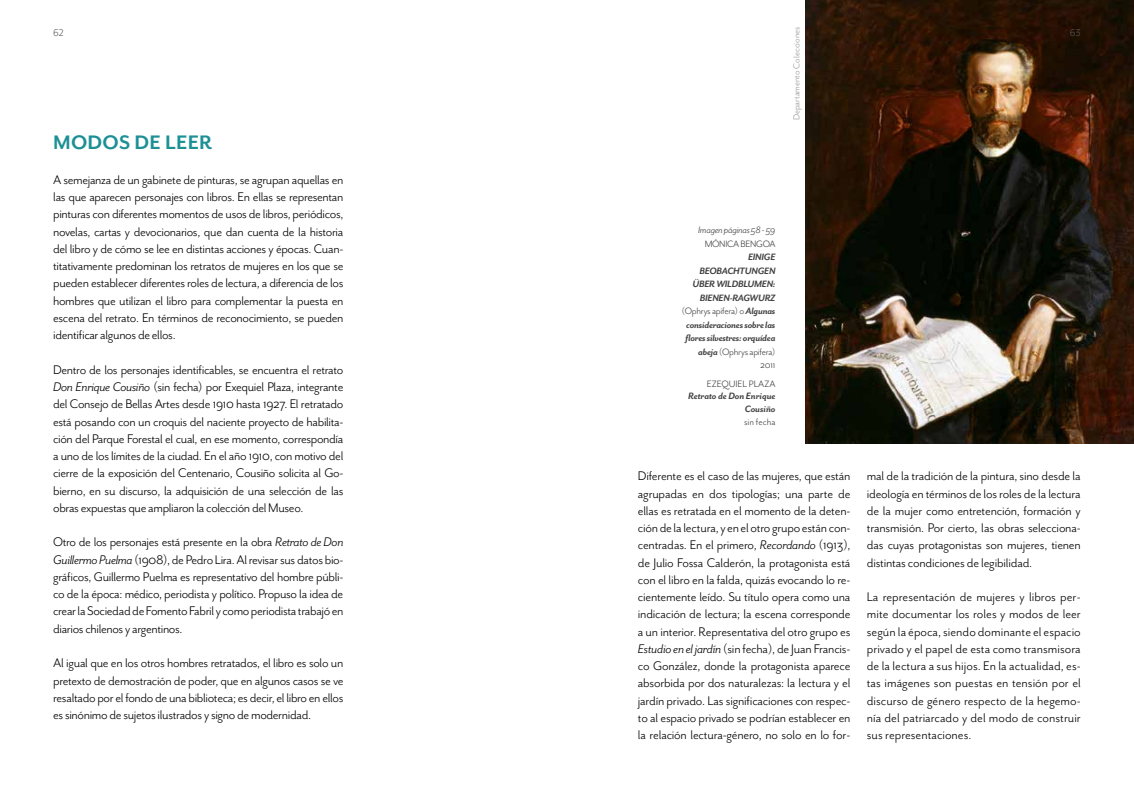
<style>
.page{position:relative;width:1134px;height:798px;background:#fff}
.page>*{position:absolute;margin:0;border:0;box-sizing:border-box;transform-origin:0 0}
.t1{font:700 22.5px "Mr Eaves San OT";letter-spacing:.01em;color:#1c9095}
.t2{font:14.38px/17.2px "Mr Eaves San OT";letter-spacing:-.025em;color:#000;text-align:justify}
.t3{font:11.25px "Mr Eaves Mod OT";color:#58595b}
.t4{font:italic 700 10.62px/13.5px "Mr Eaves San OT";letter-spacing:-.025em;color:#414042;text-align:right}
.t5{font:10.62px "Mr Eaves San OT";color:#414042}
.t6{font:italic 10.62px "Mr Eaves San OT";letter-spacing:-.025em;color:#414042}
.t7{font:10.62px "Mr Eaves San OT";letter-spacing:-.025em;color:#414042}
.t8{font:10px "Mr Eaves San OT";color:#939598}
.s1{font-style:italic}
.s2{font-weight:400;font-style:normal}
</style>
<div class="page">
<img style="left:806px;top:0;width:328px;height:443px">
<p class="t8" style="left:791px;top:120px;width:95px;rotate:-90deg">Departamento Colecciones</p>
<p class="t3" style="left:53px;top:27px;width:12px">62</p>
<p class="t3" style="left:1070px;top:27px;width:12px">63</p>
<h1 class="t1" style="left:53px;top:130px;width:161px">MODOS DE LEER</h1>
<p class="t2" style="left:53px;top:171px;width:292px">A semejanza de un gabinete de pinturas, se agrupan aquellas en las que aparecen personajes con libros. En ellas se representan pinturas con diferentes momentos de usos de libros, periódicos, novelas, cartas y devocionarios, que dan cuenta de la historia del libro y de cómo se lee en distintas acciones y épocas. Cuan&shy;titativamente predominan los retratos de mujeres en los que se pueden establecer diferentes roles de lectura, a diferencia de los hombres que utilizan el libro para complementar la puesta en escena del retrato. En términos de reconocimiento, se pueden identificar algunos de ellos.</p>
<p class="t2" style="left:53px;top:361px;width:292px">Dentro de los personajes identificables, se encuentra el retrato <span class="s1">Don Enrique Cousiño</span> (sin fecha) por Exequiel Plaza, integrante del Consejo de Bellas Artes desde 1910 hasta 1927. El retratado está posando con un croquis del naciente proyecto de habilita&shy;ción del Parque Forestal el cual, en ese momento, correspondía a uno de los límites de la ciudad. En el año 1910, con motivo del cierre de la exposición del Centenario, Cousiño solicita al Go&shy;bierno, en su discurso, la adquisición de una selección de las obras expuestas que ampliaron la colección del Museo.</p>
<p class="t2" style="left:53px;top:533px;width:292px">Otro de los personajes está presente en la obra <span class="s1">Retrato de Don Guillermo Puelma</span> (1908), de Pedro Lira. Al revisar sus datos bio&shy;gráficos, Guillermo Puelma es representativo del hombre públi&shy;co de la época: médico, periodista y político. Propuso la idea de crear la Sociedad de Fomento Fabril y como periodista trabajó en diarios chilenos y argentinos.</p>
<p class="t2" style="left:53px;top:654px;width:292px">Al igual que en los otros hombres retratados, el libro es solo un pretexto de demostración de poder, que en algunos casos se ve resaltado por el fondo de una biblioteca; es decir, el libro en ellos es sinónimo de sujetos ilustrados y signo de modernidad.</p>
<p class="t6" style="left:698px;top:224px;width:79px">Imagen páginas 58 - 59</p>
<p class="t7" style="left:705px;top:237px;width:72px">MÓNICA BENGOA</p>
<p class="t4" style="left:682px;top:250px;width:95px">EINIGE<br>BEOBACHTUNGEN<br>ÜBER WILDBLUMEN:<br>BIENEN-RAGWURZ <span class="s2">(Ophrys apifera) o</span> Algunas consideraciones sobre las flores silvestres: orquídea abeja <span class="s2">(Ophrys apifera)<br>2011</span></p>
<p class="t5" style="left:707px;top:377px;width:70px">EZEQUIEL PLAZA</p>
<p class="t4" style="left:688px;top:390px;width:89px;line-height:12.8px">Retrato de Don Enrique<br>Cousiño</p>
<p class="t5" style="left:744px;top:416px;width:33px">sin fecha</p>
<p class="t2" style="left:638px;top:467px;width:214px">Diferente es el caso de las mujeres, que están agrupadas en dos tipologías; una parte de ellas es retratada en el momento de la deten&shy;ción de la lectura, y en el otro grupo están con&shy;centradas. En el primero, <span class="s1">Recordando</span> (1913), de Julio Fossa Calderón, la protagonista está con el libro en la falda, quizás evocando lo re&shy;cientemente leído. Su título opera como una indicación de lectura; la escena corresponde a un interior. Representativa del otro grupo es <span class="s1">Estudio en el jardín</span> (sin fecha), de Juan Francis&shy;co González, donde la protagonista aparece absorbida por dos naturalezas: la lectura y el jardín privado. Las significaciones con respec&shy;to al espacio privado se podrían establecer en la relación lectura-género, no solo en lo for-</p>
<p class="t2" style="left:867px;top:467px;width:215px">mal de la tradición de la pintura, sino desde la ideología en términos de los roles de la lectura de la mujer como entretención, formación y transmisión. Por cierto, las obras selecciona&shy;das cuyas protagonistas son mujeres, tienen distintas condiciones de legibilidad.</p>
<p class="t2" style="left:867px;top:588px;width:216px">La representación de mujeres y libros per&shy;mite documentar los roles y modos de leer según la época, siendo dominante el espacio privado y el papel de esta como transmisora de la lectura a sus hijos. En la actualidad, es&shy;tas imágenes son puestas en tensión por el discurso de género respecto de la hegemo&shy;nía del patriarcado y del modo de construir sus representaciones.</p>
</div>
